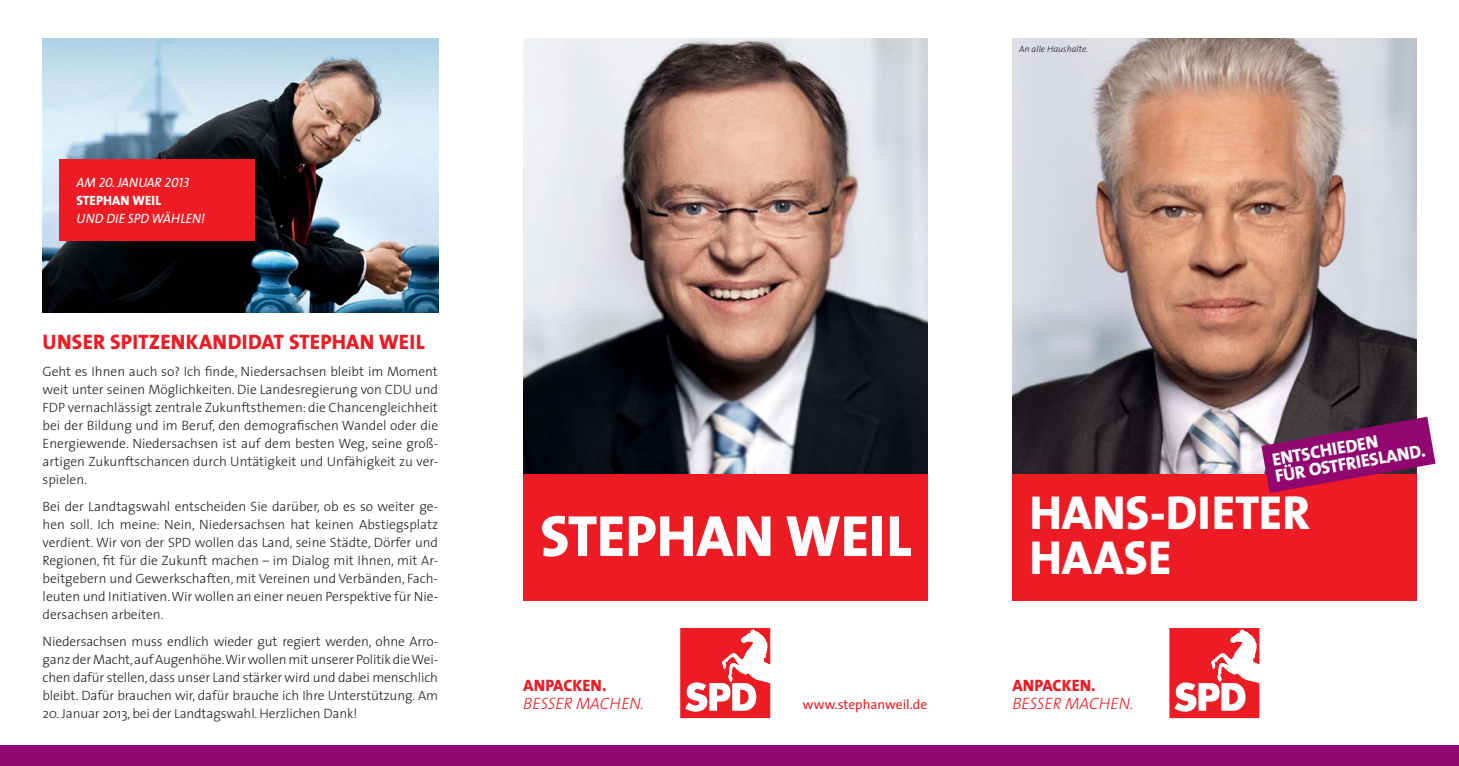
<style>
.page{position:relative;width:1459px;height:766px;background:#fff}
.page>*{position:absolute;margin:0;border:0;box-sizing:border-box;transform-origin:0 0}
.t1{font:800 58.5px "The Sans";color:#fff}
.t2{font:800 48px/45px "The Sans";color:#fff}
.t3{font:800 21px "The Sans";letter-spacing:.01em;color:#ed1c24}
.t4{font:800 18px/16.8px "The Sans";color:#fff}
.t5{font:italic 300 16.5px "The Sans";color:#ed1c24}
.t6{font:800 16.5px "The Sans";color:#ed1c24}
.t7{font:300 13.5px/18px "The Sans";letter-spacing:-.01em;color:#231f20;text-align:justify}
.t8{font:13.5px "The Sans";color:#ed1c24}
.t9{font:italic 13.5px "The Sans";color:#fff}
.t10{font:italic 13.5px "The Sans Caps";color:#fff}
.t11{font:800 13.5px "The Sans";letter-spacing:.01em;color:#fff}
.t12{font:italic 300 9px "The Sans";color:#231f20}
</style>
<div class="page">
<img style="left:43px;top:39px;width:395px;height:274px">
<div style="left:0;top:745px;width:481px;height:20px;background:#920670"></div>
<div style="left:60px;top:160px;width:195px;height:81px;background:#ed1c24"></div>
<img style="left:523px;top:39px;width:404px;height:436px">
<div style="left:481px;top:745px;width:488px;height:20px;background:#920670"></div>
<div style="left:523px;top:475px;width:404px;height:126px;background:#ed1c24"></div>
<svg style="left:680px;top:628px;width:90px;height:90px"></svg>
<img style="left:1012px;top:39px;width:404px;height:436px">
<div style="left:969px;top:745px;width:489px;height:20px;background:#920670"></div>
<div style="left:1012px;top:475px;width:404px;height:126px;background:#ed1c24"></div>
<svg style="left:1169px;top:628px;width:90px;height:90px"></svg>
<svg style="left:1261px;top:416px;width:174px;height:77px"></svg>
<p class="t10" style="left:77px;top:177px;width:114px">AM 20. JANUAR 2013</p>
<p class="t11" style="left:77px;top:195px;width:86px">STEPHAN WEIL</p>
<p class="t9" style="left:77px;top:213px;width:130px">UND DIE SPD WÄHLEN!</p>
<h3 class="t3" style="left:43px;top:334px;width:384px">UNSER SPITZENKANDIDAT STEPHAN WEIL</h3>
<p class="t7" style="left:43px;top:363px;width:397px">Geht es Ihnen auch so? Ich finde, Niedersachsen bleibt im Moment weit unter seinen Möglichkeiten. Die Landesregierung von CDU und FDP vernachlässigt zentrale Zukunftsthemen: die Chancengleichheit bei der Bildung und im Beruf, den demografischen Wandel oder die Energiewende. Niedersachsen ist auf dem besten Weg, seine groß&shy;artigen Zukunftschancen durch Untätigkeit und Unfähigkeit zu ver&shy;spielen.</p>
<p class="t7" style="left:43px;top:498px;width:397px">Bei der Landtagswahl entscheiden Sie darüber, ob es so weiter ge&shy;hen soll. Ich meine: Nein, Niedersachsen hat keinen Abstiegsplatz verdient. Wir von der SPD wollen das Land, seine Städte, Dörfer und Regionen, fit für die Zukunft machen – im Dialog mit Ihnen, mit Ar&shy;beitgebern und Gewerkschaften, mit Vereinen und Verbänden, Fach&shy;leuten und Initiativen. Wir wollen an einer neuen Perspektive für Nie&shy;dersachsen arbeiten.</p>
<p class="t7" style="left:43px;top:633px;width:397px">Niedersachsen muss endlich wieder gut regiert werden, ohne Arro&shy;ganz der Macht, auf Augenhöhe. Wir wollen mit unserer Politik die Wei&shy;chen dafür stellen, dass unser Land stärker wird und dabei menschlich bleibt. Dafür brauchen wir, dafür brauche ich Ihre Unterstützung. Am</p>
<p class="t7" style="left:43px;top:705px;width:316px">20. Januar 2013, bei der Landtagswahl. Herzlichen Dank!</p>
<p class="t12" style="left:1019px;top:46px;width:71px">An alle Haushalte.</p>
<h1 class="t1" style="left:540px;top:516px;width:373px">STEPHAN WEIL</h1>
<p class="t6" style="left:523px;top:679px;width:85px">ANPACKEN.</p>
<p class="t5" style="left:523px;top:697px;width:123px">BESSER MACHEN.</p>
<p class="t8" style="left:803px;top:696px;width:126px">www.stephanweil.de</p>
<h3 class="t4" style="left:1271px;top:455px;width:154px;rotate:-10deg">ENTSCHIEDEN<br>FÜR OSTFRIESLAND.</h3>
<h2 class="t2" style="left:1029px;top:501px;width:282px">HANS-DIETER<br>HAASE</h2>
<p class="t6" style="left:1012px;top:679px;width:85px">ANPACKEN.</p>
<p class="t5" style="left:1012px;top:697px;width:123px">BESSER MACHEN.</p>
</div>
